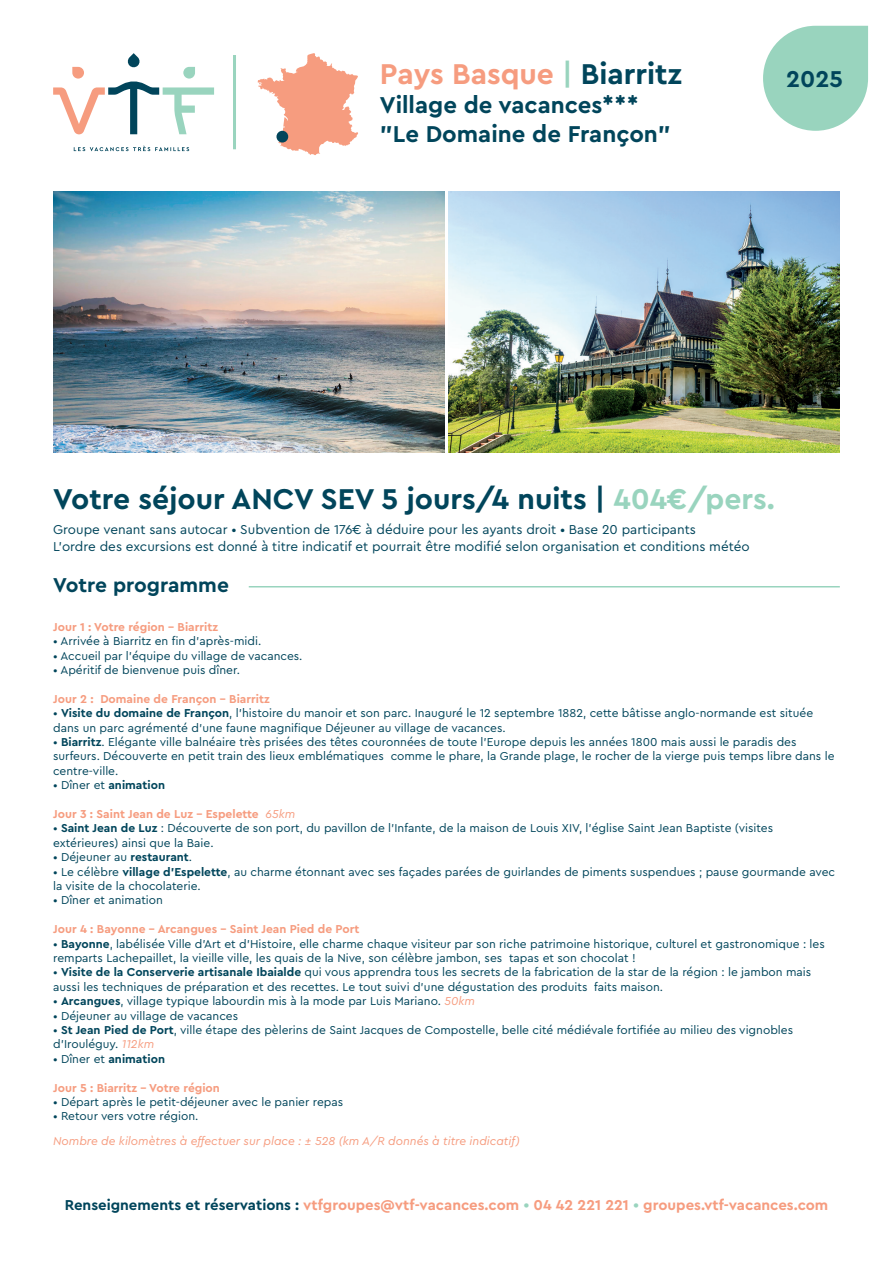
<style>
.page{position:relative;width:893px;height:1263px;background:#fff}
.page>*{position:absolute;margin:0;border:0;box-sizing:border-box;transform-origin:0 0}
.t1{font:700 30px "Cera PRO";color:#01455b}
.t2{font:700 30px "Cera PRO";color:#f69c7f}
.t3{font:700 24px/28.8px "Cera PRO";color:#01455b}
.t4{font:700 21px "Cera PRO";color:#01455b}
.t5{font:700 15px "Cera PRO";color:#f69c7f}
.t6{font:13.5px/16.2px "Cera PRO";color:#01455b}
.t7{font:12px/14.4px "Cera PRO";color:#01455b}
.t8{font:700 12px "Cera PRO";color:#f69c7f}
.t9{font:italic 12px "Cera Pro";color:#f69c7f}
.t10{font:700 12px "Cera PRO";color:#01455b}
.s1{color:#99d4be}
.s2{color:#01455b}
.s3{font-weight:700}
.s4{font-weight:400}
.s5{font-family:"Cera Pro";font-weight:400;font-style:italic}
.s6{font-family:"Cera Pro";font-style:italic;color:#f69c7f}
.s7{font-weight:500;color:#99d4be}
</style>
<div class="page">
<img style="left:53px;top:191px;width:391px;height:262px">
<img style="left:449px;top:191px;width:391px;height:262px">
<hr style="left:249px;top:586px;width:591px;height:1px;background:#99d4be">
<svg style="left:74px;top:146px;width:115px;height:5px"></svg>
<svg style="left:53px;top:53px;width:161px;height:81px"></svg>
<hr style="left:233px;top:55px;width:3px;height:94px;background:#99d4be">
<svg style="left:763px;top:26px;width:105px;height:105px"></svg>
<svg style="left:258px;top:53px;width:100px;height:102px"></svg>
<div style="left:277px;top:132px;width:10px;height:10px;background:#01455b;border-radius:50%"></div>
<div style="left:276px;top:131px;width:12px;height:12px;border:2px solid #01455b;border-radius:50%"></div>
<h1 class="t2" style="left:380px;top:54px;width:303px">Pays Basque <span class="s1">|</span> <span class="s2">Biarritz</span></h1>
<h2 class="t3" style="left:380px;top:89px;width:292px">Village de vacances*** "Le Domaine de Françon"</h2>
<h2 class="t3" style="left:786px;top:64px;width:58px">2025</h2>
<h1 class="t1" style="left:53px;top:479px;width:723px">Votre séjour ANCV SEV 5 jours/4 nuits | <span class="s1">404€/pers.</span></h1>
<p class="t6" style="left:53px;top:521px;width:698px">Groupe venant sans autocar • Subvention de 176€ à déduire pour les ayants droit • Base 20 participants<br>L’ordre des excursions est donné à titre indicatif et pourrait être modifié selon organisation et conditions météo</p>
<h3 class="t4" style="left:53px;top:571px;width:177px">Votre programme</h3>
<p class="t8" style="left:53px;top:619px;width:166px">Jour 1 : Votre région - Biarritz</p>
<p class="t7" style="left:53px;top:633px;width:210px">• Arrivée à Biarritz en fin d’après-midi.</p>
<p class="t7" style="left:53px;top:648px;width:251px">• Accueil par l’équipe du village de vacances.</p>
<p class="t7" style="left:53px;top:662px;width:188px">• Apéritif de bienvenue puis dîner.</p>
<p class="t8" style="left:53px;top:691px;width:218px">Jour 2 : Domaine de Françon – Biarritz</p>
<p class="t7" style="left:53px;top:705px;width:762px">• <span class="s3">Visite du domaine de Françon</span>, l’histoire du manoir et son parc. Inauguré le 12 septembre 1882, cette bâtisse anglo-normande est située dans un parc agrémenté d’une faune magnifique Déjeuner au village de vacances.</p>
<p class="t7" style="left:53px;top:734px;width:783px">• <span class="s3">Biarritz</span>. Elégante ville balnéaire très prisées des têtes couronnées de toute l’Europe depuis les années 1800 mais aussi le paradis des surfeurs. Découverte en petit train des lieux emblématiques comme le phare, la Grande plage, le rocher de la vierge puis temps libre dans le centre-ville.</p>
<p class="t10" style="left:53px;top:777px;width:113px"><span class="s4">• Dîner et</span> animation</p>
<p class="t8" style="left:53px;top:806px;width:244px">Jour 3 : Saint Jean de Luz – Espelette <span class="s5">65km</span></p>
<p class="t7" style="left:53px;top:821px;width:722px">• <span class="s3">Saint Jean de Luz</span> : Découverte de son port, du pavillon de l’Infante, de la maison de Louis XIV, l’église Saint Jean Baptiste (visites extérieures) ainsi que la Baie.</p>
<p class="t7" style="left:53px;top:849px;width:140px">• Déjeuner au <span class="s3">restaurant</span>.</p>
<p class="t7" style="left:53px;top:864px;width:783px">• Le célèbre <span class="s3">village d’Espelette</span>, au charme étonnant avec ses façades parées de guirlandes de piments suspendues ; pause gourmande avec la visite de la chocolaterie.</p>
<p class="t7" style="left:53px;top:893px;width:111px">• Dîner et animation</p>
<p class="t8" style="left:53px;top:921px;width:308px">Jour 4 : Bayonne – Arcangues – Saint Jean Pied de Port</p>
<p class="t7" style="left:53px;top:936px;width:773px">• <span class="s3">Bayonne</span>, labélisée Ville d’Art et d’Histoire, elle charme chaque visiteur par son riche patrimoine historique, culturel et gastronomique : les remparts Lachepaillet, la vieille ville, les quais de la Nive, son célèbre jambon, ses tapas et son chocolat !</p>
<p class="t7" style="left:53px;top:965px;width:760px">• <span class="s3">Visite de la Conserverie artisanale Ibaialde</span> qui vous apprendra tous les secrets de la fabrication de la star de la région : le jambon mais aussi les techniques de préparation et des recettes. Le tout suivi d’une dégustation des produits faits maison.</p>
<p class="t7" style="left:53px;top:993px;width:423px">• <span class="s3">Arcangues</span>, village typique labourdin mis à la mode par Luis Mariano. <span class="s6">50km</span></p>
<p class="t7" style="left:53px;top:1008px;width:187px">• Déjeuner au village de vacances</p>
<p class="t7" style="left:53px;top:1022px;width:742px">• <span class="s3">St Jean Pied de Port</span>, ville étape des pèlerins de Saint Jacques de Compostelle, belle cité médiévale fortifiée au milieu des vignobles d’Irouléguy. <span class="s6">112km</span></p>
<p class="t10" style="left:53px;top:1051px;width:113px"><span class="s4">• Dîner et</span> animation</p>
<p class="t8" style="left:53px;top:1080px;width:168px">Jour 5 : Biarritz – Votre région</p>
<p class="t7" style="left:53px;top:1094px;width:292px">• Départ après le petit-déjeuner avec le panier repas</p>
<p class="t7" style="left:53px;top:1109px;width:147px">• Retour vers votre région.</p>
<p class="t9" style="left:53px;top:1132px;width:468px">Nombre de kilomètres à effectuer sur place : ± 528 (km A/R donnés à titre indicatif)</p>
<p class="t5" style="left:65px;top:1195px;width:765px"><span class="s2">Renseignements et réservations :</span> vtfgroupes@vtf-vacances.com <span class="s7">•</span> 04 42 221 221 <span class="s7">•</span> groupes.vtf-vacances.com</p>
</div>
